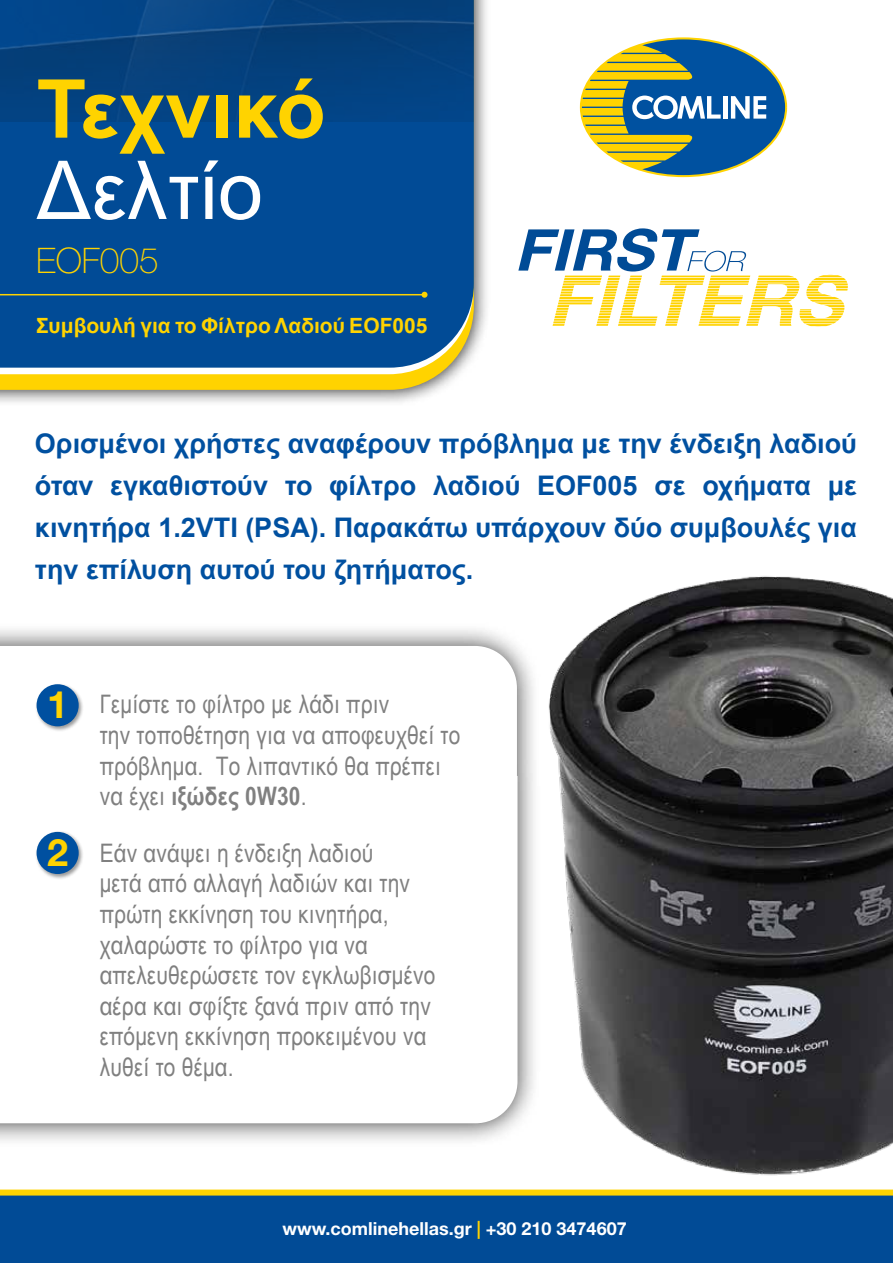
<style>
.page{position:relative;width:893px;height:1263px;background:#fff}
.page>*{position:absolute;margin:0;border:0;box-sizing:border-box;transform-origin:0 0}
.t1{font:700 81.3px "Arial";color:#ffd300}
.t2{font:81.3px "Arial";color:#fff}
.t3{font:700 37.8px "Helvetica Neue LT Std";color:#ffd300}
.t4{font:100 35.25px "Helvetica Neue LT Std";color:#ffd300}
.t5{font:700 27px/42px "Arial";color:#0050a0;text-align:justify}
.t6{font:25.5px/30.6px "Arial Narrow";letter-spacing:.01em;color:#808080}
.t7{font:700 21px "Arial";color:#ffd300}
.t8{font:700 18px "Helvetica Neue LT Std";color:#fff}
.s1{font-weight:700}
.s2{color:#ffd300}
</style>
<div class="page">
<svg style="left:518px;top:228px;width:330px;height:99px"></svg>
<div style="left:0;top:0;width:491px;height:407px;background:#000;opacity:.75"></div>
<svg style="left:0;top:368px;width:474px;height:22px;fill:#ffd300"></svg>
<div style="left:0;top:121px;width:474px;height:247px;background:#014b96"></div>
<img style="left:0;top:0;width:474px;height:121px">
<svg style="left:582px;top:39px;width:203px;height:136px"></svg>
<div style="left:0;top:622px;width:541px;height:525px;background:#000;opacity:.75"></div>
<svg style="left:0;top:646px;width:496px;height:130px"></svg>
<svg style="left:0;top:776px;width:496px;height:347px"></svg>
<hr style="left:0;top:294px;width:424px;height:1px;background:#ffd300">
<svg style="left:422px;top:292px;width:6px;height:6px"></svg>
<div style="left:0;top:1193px;width:893px;height:70px;background:#014b96"></div>
<div style="left:0;top:1189px;width:893px;height:6px;background:#ffd300"></div>
<div style="left:35px;top:683px;width:50px;height:49px;background:#000;opacity:.4"></div>
<div style="left:37px;top:684px;width:42px;height:42px;background:#0050a0;border-radius:50%"></div>
<div style="left:35px;top:831px;width:50px;height:49px;background:#000;opacity:.4"></div>
<div style="left:37px;top:832px;width:42px;height:42px;background:#0050a0;border-radius:50%"></div>
<img style="left:496px;top:576px;width:397px;height:614px">
<h1 class="t1" style="left:37px;top:52px;width:291px">Τεχνικό</h1>
<h1 class="t2" style="left:37px;top:134px;width:228px">Δελτίο</h1>
<h3 class="t4" style="left:36px;top:240px;width:124px">EOF005</h3>
<p class="t7" style="left:36px;top:310px;width:393px">Συμβουλή για το Φίλτρο Λαδιού EOF005</p>
<p class="t5" style="left:35px;top:423px;width:823px">Ορισμένοι χρήστες αναφέρουν πρόβλημα με την ένδειξη λαδιού όταν εγκαθιστούν το φίλτρο λαδιού EOF005 σε οχήματα με κινητήρα 1.2VTI (PSA). Παρακάτω υπάρχουν δύο συμβουλές για την επίλυση αυτού του ζητήματος.</p>
<h2 class="t3" style="left:47px;top:682px;width:23px">1</h2>
<h2 class="t3" style="left:47px;top:829px;width:23px">2</h2>
<p class="t6" style="left:100px;top:688px;width:362px">Γεμίστε το φίλτρο με λάδι πριν<br>την τοποθέτηση για να αποφευχθεί το πρόβλημα. Το λιπαντικό θα πρέπει να έχει <span class="s1">ιξώδες 0W30</span>.</p>
<p class="t6" style="left:100px;top:836px;width:337px">Εάν ανάψει η ένδειξη λαδιού<br>μετά από αλλαγή λαδιών και την πρώτη εκκίνηση του κινητήρα, χαλαρώστε το φίλτρο για να απελευθερώσετε τον εγκλωβισμένο αέρα και σφίξτε ξανά πριν από την επόμενη εκκίνηση προκειμένου να λυθεί το θέμα.</p>
<p class="t8" style="left:283px;top:1217px;width:346px">www.comlinehellas.gr <span class="s2">|</span> +30 210 3474607</p>
</div>
